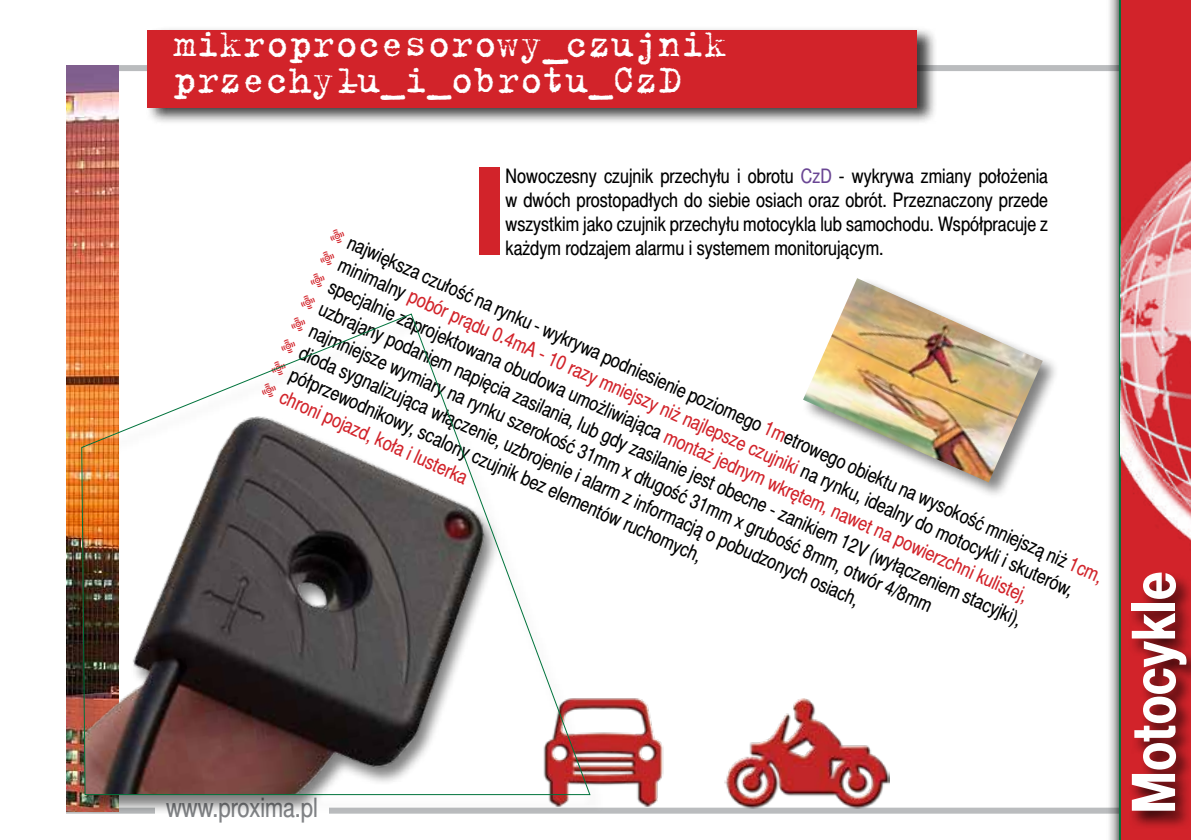
<style>
.page{position:relative;width:1191px;height:840px;background:#fff}
.page>*{position:absolute;margin:0;border:0;box-sizing:border-box;transform-origin:0 0}
.t1{font:700 60px "Switzer Cnd PSEFN";color:#fff}
.t2{font:42px/36px "Trixie Plain";color:#fff}
.t3{font:26.8px "Switzer Cnd PSEFN";color:#828487}
.t4{font:26px "Trixie Plain";color:#fff}
.t5{font:20px/24px "Switzer Cnd PSEFN";color:#000;text-align:justify}
.s1{font-size:44px}
.s2{color:#6a4694}
.s3{font-family:"Dingbests";color:#d2232a}
.s4{color:#d2232a}
</style>
<div class="page">
<div style="left:1106px;top:0;width:85px;height:839px;background:#000;opacity:.75"></div>
<svg style="left:1119px;top:0;width:72px;height:839px;background:#bb2b2b"></svg>
<div style="left:1127px;top:569px;width:64px;height:259px;background:#000;opacity:.75"></div>
<img style="left:1120px;top:114px;width:71px;height:473px">
<div style="left:145px;top:26px;width:792px;height:99px;background:#000;opacity:.75"></div>
<div style="left:147px;top:30px;width:770px;height:77px;background:#d2232a"></div>
<div style="left:799px;top:275px;width:260px;height:223px;background:#000;opacity:.5"></div>
<img style="left:803px;top:278px;width:239px;height:204px">
<div style="left:479px;top:167px;width:20px;height:88px;background:#d2232a"></div>
<img style="left:66px;top:65px;width:52px;height:746px">
<img style="left:604px;top:698px;width:60px;height:108px">
<img style="left:724px;top:698px;width:165px;height:109px">
<div style="left:76px;top:312px;width:528px;height:501px;background:#000;opacity:.5"></div>
<svg style="left:81px;top:313px;width:509px;height:481px"></svg>
<p class="t2" style="left:173px;top:25px;width:555px">mikroprocesorowy<span class="s1">_</span>czujnik przechylu_i_obrotu_CzD</p>
<p class="t4" style="left:342px;top:57px;width:16px">_</p>
<p class="t5" style="left:505px;top:163px;width:544px">Nowoczesny czujnik przechyłu i obrotu <span class="s2">CzD</span> - wykrywa zmiany położenia w dwóch prostopadłych do siebie osiach oraz obrót. Przeznaczony przede wszystkim jako czujnik przechyłu motocykla lub samochodu. Współpracuje z każdym rodzajem alarmu i systemem monitorującym.</p>
<p class="t5" style="left:334px;top:222px;width:847px;text-align:left;rotate:24deg"><span class="s3">t</span> największa czułość na rynku - wykrywa podniesienie poziomego <span class="s4">1m</span>etrowego obiektu na wysokość mniejszą niż <span class="s4">1cm, </span><span class="s3">t</span> minimalny <span class="s4">pobór prądu 0.4mA - 10 razy mniejszy niż najlepsze czujniki</span> na rynku, idealny do motocykli i skuterów, <span class="s3">t</span> specjalnie zaprojektowana obudowa umożliwiająca <span class="s4">montaż jednym wkrętem, nawet na powierzchni kulistej,<br></span><span class="s3">t</span> uzbrajany podaniem napięcia zasilania, lub gdy zasilanie jest obecne - zanikiem 12V (wyłączeniem stacyjki),<br><span class="s3">t</span> najmniejsze wymiary na rynku szerokość 31mm x długość 31mm x grubość 8mm, otwór 4/8mm<br><span class="s3">t</span> dioda sygnalizująca włączenie, uzbrojenie i alarm z informacją o pobudzonych osiach,<br><span class="s3">t</span> półprzewodnikowy, scalony czujnik bez elementów ruchomych,<br><span class="s3">t</span> <span class="s4">chroni pojazd, koła i lusterka</span></p>
<p class="t3" style="left:166px;top:791px;width:153px">www.proxima.pl</p>
<p class="t1" style="left:1118px;top:813px;width:244px;rotate:-90deg">Motocykle</p>
</div>
